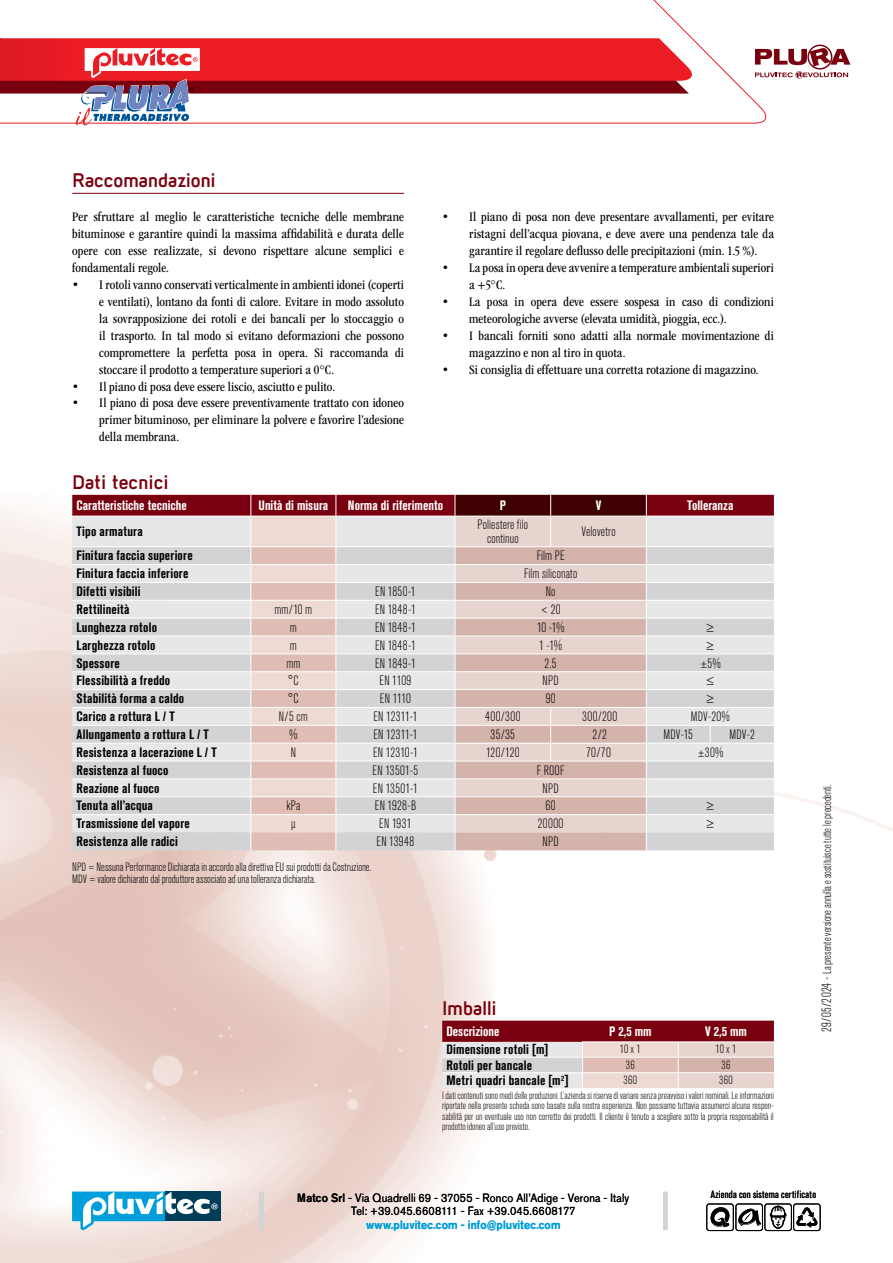
<style>
.page{position:relative;width:893px;height:1263px;background:#fff}
.page>*{position:absolute;margin:0;border:0;box-sizing:border-box;transform-origin:0 0}
.t1{font:700 21px "Mister Giacco";letter-spacing:-.005em;color:#79000e}
.t2{font:condensed 13.5px/17px "ITC Garamond Std";letter-spacing:.01em;color:#000;text-align:justify}
.t3{font:700 condensed 13.5px "Akzidenz Grotesk BQ";letter-spacing:.015em;color:#000}
.t4{font:300 condensed 13.5px/13.5px "Akzidenz Grotesk BQ";letter-spacing:.02em;color:#000;text-align:center}
.t5{font:700 condensed 13.5px "Akzidenz Grotesk BQ";color:#fff}
.t6{font:300 condensed 12px/12px "Akzidenz Grotesk BQ";color:#000}
.t7{font:12px/13.5px "Akzidenz Grotesk BQ";letter-spacing:.015em;color:#000;text-align:center;scale:.9 1}
.t8{font:500 12px "Akzidenz Grotesk BQ";letter-spacing:.015em;color:#009fdb;scale:.9 1}
.t9{font:300 condensed 10.5px/10.5px "Akzidenz Grotesk BQ";color:#000;text-align:justify}
.t10{font:condensed 10.5px "Akzidenz Grotesk BQ";letter-spacing:.025em;color:#000}
.s1{font-size:13.5px}
.s2{font-weight:500}
</style>
<div class="page">
<img style="left:0;top:494px;width:893px;height:769px">
<svg style="left:770px;top:45px;width:80px;height:34px"></svg>
<svg style="left:702px;top:48px;width:68px;height:75px"></svg>
<svg style="left:0;top:0;width:702px;height:125px"></svg>
<div style="left:259px;top:1192px;width:5px;height:38px;background:#d1d3d4"></div>
<div style="left:663px;top:1192px;width:5px;height:38px;background:#d1d3d4"></div>
<div style="left:165px;top:1192px;width:55px;height:29px;background:#003d58"></div>
<svg style="left:72px;top:1192px;width:146px;height:38px"></svg>
<svg style="left:706px;top:1203px;width:115px;height:28px"></svg>
<svg style="left:442px;top:1021px;width:332px;height:67px"></svg>
<hr style="left:72px;top:193px;width:332px;height:1px;background:#79000e">
<svg style="left:72px;top:495px;width:702px;height:355px"></svg>
<h1 class="t1" style="left:72px;top:168px;width:145px">Raccomandazioni</h1>
<p class="t2" style="left:72px;top:208px;width:333px">Per sfruttare al meglio le caratteristiche tecniche delle membrane bituminose e garantire quindi la massima affidabilità e durata delle opere con esse realizzate, si devono rispettare alcune semplici e fondamentali regole.</p>
<p class="t2" style="left:99px;top:276px;width:306px;text-indent:-27px">• I rotoli vanno conservati verticalmente in ambienti idonei (coperti e ventilati), lontano da fonti di calore. Evitare in modo assoluto la sovrapposizione dei rotoli e dei bancali per lo stoccaggio o il trasporto. In tal modo si evitano deformazioni che possono compromettere la perfetta posa in opera. Si raccomanda di stoccare il prodotto a temperature superiori a 0°C.</p>
<p class="t2" style="left:72px;top:378px;width:264px">• Il piano di posa deve essere liscio, asciutto e pulito.</p>
<p class="t2" style="left:99px;top:395px;width:306px;text-indent:-27px">• Il piano di posa deve essere preventivamente trattato con idoneo primer bituminoso, per eliminare la polvere e favorire l’adesione della membrana.</p>
<p class="t2" style="left:469px;top:208px;width:306px;text-indent:-27px">• Il piano di posa non deve presentare avvallamenti, per evitare ristagni dell’acqua piovana, e deve avere una pendenza tale da garantire il regolare deflusso delle precipitazioni (min. 1.5 %).</p>
<p class="t2" style="left:469px;top:259px;width:306px;text-indent:-27px">• La posa in opera deve avvenire a temperature ambientali superiori a +5°C.</p>
<p class="t2" style="left:469px;top:293px;width:306px;text-indent:-27px">• La posa in opera deve essere sospesa in caso di condizioni meteorologiche avverse (elevata umidità, pioggia, ecc.).</p>
<p class="t2" style="left:469px;top:327px;width:306px;text-indent:-27px">• I bancali forniti sono adatti alla normale movimentazione di magazzino e non al tiro in quota.</p>
<p class="t2" style="left:442px;top:361px;width:318px">• Si consiglia di effettuare una corretta rotazione di magazzino.</p>
<h1 class="t1" style="left:72px;top:469px;width:98px">Dati tecnici</h1>
<p class="t5" style="left:77px;top:498px;width:112px">Caratteristiche tecniche</p>
<p class="t5" style="left:259px;top:498px;width:71px">Unità di misura</p>
<p class="t5" style="left:348px;top:498px;width:97px">Norma di riferimento</p>
<p class="t5" style="left:500px;top:498px;width:8px">P</p>
<p class="t5" style="left:596px;top:498px;width:7px">V</p>
<p class="t5" style="left:687px;top:498px;width:48px">Tolleranza</p>
<p class="t3" style="left:77px;top:524px;width:68px">Tipo armatura</p>
<p class="t4" style="left:478px;top:518px;width:52px">Poliestere filo continuo</p>
<p class="t4" style="left:581px;top:525px;width:36px">Velovetro</p>
<p class="t3" style="left:77px;top:548px;width:118px">Finitura faccia superiore</p>
<p class="t4" style="left:537px;top:549px;width:29px">Film PE</p>
<p class="t3" style="left:77px;top:566px;width:113px">Finitura faccia inferiore</p>
<p class="t4" style="left:524px;top:567px;width:55px">Film siliconato</p>
<p class="t3" style="left:77px;top:584px;width:65px">Difetti visibili</p>
<p class="t4" style="left:375px;top:585px;width:42px">EN 1850-1</p>
<p class="t4" style="left:546px;top:585px;width:11px">No</p>
<p class="t3" style="left:77px;top:602px;width:55px">Rettilineità</p>
<p class="t4" style="left:275px;top:603px;width:39px">mm/10 m</p>
<p class="t4" style="left:375px;top:603px;width:42px">EN 1848-1</p>
<p class="t4" style="left:541px;top:603px;width:21px">&lt; 20</p>
<p class="t3" style="left:77px;top:619px;width:82px">Lunghezza rotolo</p>
<p class="t4" style="left:290px;top:621px;width:9px">m</p>
<p class="t4" style="left:375px;top:621px;width:42px">EN 1848-1</p>
<p class="t4" style="left:537px;top:621px;width:29px">10 -1%</p>
<p class="t3" style="left:77px;top:637px;width:80px">Larghezza rotolo</p>
<p class="t4" style="left:290px;top:639px;width:9px">m</p>
<p class="t4" style="left:375px;top:639px;width:42px">EN 1848-1</p>
<p class="t4" style="left:539px;top:639px;width:24px">1 -1%</p>
<p class="t3" style="left:77px;top:655px;width:45px">Spessore</p>
<p class="t4" style="left:286px;top:656px;width:16px">mm</p>
<p class="t4" style="left:375px;top:656px;width:42px">EN 1849-1</p>
<p class="t4" style="left:545px;top:656px;width:14px">2,5</p>
<p class="t4" style="left:700px;top:656px;width:22px">±5%</p>
<p class="t3" style="left:77px;top:673px;width:95px">Flessibilità a freddo</p>
<p class="t4" style="left:288px;top:674px;width:12px">°C</p>
<p class="t4" style="left:380px;top:674px;width:33px">EN 1109</p>
<p class="t4" style="left:543px;top:674px;width:18px">NPD</p>
<p class="t3" style="left:77px;top:691px;width:109px">Stabilità forma a caldo</p>
<p class="t4" style="left:288px;top:692px;width:12px">°C</p>
<p class="t4" style="left:380px;top:692px;width:33px">EN 1110</p>
<p class="t4" style="left:546px;top:692px;width:11px">90</p>
<p class="t3" style="left:76px;top:709px;width:100px">Carico a rottura L / T</p>
<p class="t4" style="left:279px;top:710px;width:30px">N/5 cm</p>
<p class="t4" style="left:373px;top:710px;width:46px">EN 12311-1</p>
<p class="t4" style="left:485px;top:710px;width:37px">400/300</p>
<p class="t4" style="left:582px;top:710px;width:36px">300/200</p>
<p class="t4" style="left:691px;top:710px;width:40px">MDV-20%</p>
<p class="t3" style="left:77px;top:727px;width:134px">Allungamento a rottura L / T</p>
<p class="t4" style="left:289px;top:728px;width:9px">%</p>
<p class="t4" style="left:373px;top:728px;width:46px">EN 12311-1</p>
<p class="t4" style="left:491px;top:728px;width:26px">35/35</p>
<p class="t4" style="left:593px;top:728px;width:16px">2/2</p>
<p class="t4" style="left:663px;top:728px;width:31px">MDV-15</p>
<p class="t4" style="left:729px;top:728px;width:27px">MDV-2</p>
<p class="t3" style="left:77px;top:744px;width:142px">Resistenza a lacerazione L / T</p>
<p class="t4" style="left:291px;top:746px;width:7px">N</p>
<p class="t4" style="left:373px;top:746px;width:46px">EN 12310-1</p>
<p class="t4" style="left:486px;top:746px;width:35px">120/120</p>
<p class="t4" style="left:586px;top:746px;width:26px">70/70</p>
<p class="t4" style="left:697px;top:746px;width:27px">±30%</p>
<p class="t3" style="left:77px;top:762px;width:94px">Resistenza al fuoco</p>
<p class="t4" style="left:373px;top:764px;width:47px">EN 13501-5</p>
<p class="t4" style="left:537px;top:764px;width:29px">F ROOF</p>
<p class="t3" style="left:77px;top:780px;width:84px">Reazione al fuoco</p>
<p class="t4" style="left:373px;top:782px;width:46px">EN 13501-1</p>
<p class="t4" style="left:543px;top:782px;width:18px">NPD</p>
<p class="t3" style="left:77px;top:798px;width:78px">Tenuta all’acqua</p>
<p class="t4" style="left:286px;top:799px;width:16px">kPa</p>
<p class="t4" style="left:375px;top:799px;width:43px">EN 1928-B</p>
<p class="t4" style="left:546px;top:799px;width:12px">60</p>
<p class="t3" style="left:77px;top:816px;width:115px">Trasmissione del vapore</p>
<p class="t4" style="left:291px;top:817px;width:6px">µ</p>
<p class="t4" style="left:379px;top:817px;width:34px">EN 1931</p>
<p class="t4" style="left:538px;top:817px;width:27px">20000</p>
<p class="t3" style="left:77px;top:834px;width:103px">Resistenza alle radici</p>
<p class="t4" style="left:376px;top:835px;width:39px">EN 13948</p>
<p class="t4" style="left:543px;top:835px;width:18px">NPD</p>
<p class="t6" style="left:72px;top:861px;width:301px">NPD = Nessuna Performance Dichiarata in accordo alla direttiva EU sui prodotti da Costruzione.<br>MDV = valore dichiarato dal produttore associato ad una tolleranza dichiarata.</p>
<h1 class="t1" style="left:442px;top:995px;width:56px">Imballi</h1>
<p class="t5" style="left:446px;top:1024px;width:54px">Descrizione</p>
<p class="t5" style="left:609px;top:1024px;width:44px">P 2,5 mm</p>
<p class="t5" style="left:705px;top:1024px;width:43px">V 2,5 mm</p>
<p class="t3" style="left:446px;top:1042px;width:103px">Dimensione rotoli [m]</p>
<p class="t6" style="left:620px;top:1043px;width:22px">10 x 1</p>
<p class="t6" style="left:716px;top:1043px;width:22px">10 x 1</p>
<p class="t3" style="left:446px;top:1057px;width:87px">Rotoli per bancale</p>
<p class="t6" style="left:626px;top:1059px;width:10px">36</p>
<p class="t6" style="left:722px;top:1059px;width:10px">36</p>
<p class="t3" style="left:446px;top:1073px;width:124px">Metri quadri bancale [m<sup>2</sup>]</p>
<p class="t6" style="left:624px;top:1074px;width:15px">360</p>
<p class="t6" style="left:719px;top:1074px;width:15px">360</p>
<p class="t9" style="left:442px;top:1090px;width:333px">I dati contenuti sono medi delle produzioni. L’azienda si riserva di variare senza preavviso i valori nominali. Le informazioni riportate nella presente scheda sono basate sulla nostra esperienza. Non possiamo tuttavia assumerci alcuna respon&shy;sabilità per un eventuale uso non corretto dei prodotti. Il cliente è tenuto a scegliere sotto la propria responsabilità il prodotto idoneo all’uso previsto.</p>
<p class="t6" style="left:821px;top:1032px;width:249px;rotate:-90deg"><span class="s1">29/05/2024 -</span> La presente versione annulla e sostituisce tutte le precedenti.</p>
<p class="t7" style="left:297px;top:1190px;width:370px"><span class="s2">Matco Srl</span> - Via Quadrelli 69 - 37055 - Ronco All’Adige - Verona - Italy<br>Tel: +39.045.6608111 - Fax +39.045.6608177</p>
<p class="t8" style="left:366px;top:1217px;width:218px">www.pluvitec.com - info@pluvitec.com</p>
<p class="t10" style="left:711px;top:1188px;width:107px">Azienda con sistema certificato</p>
</div>
